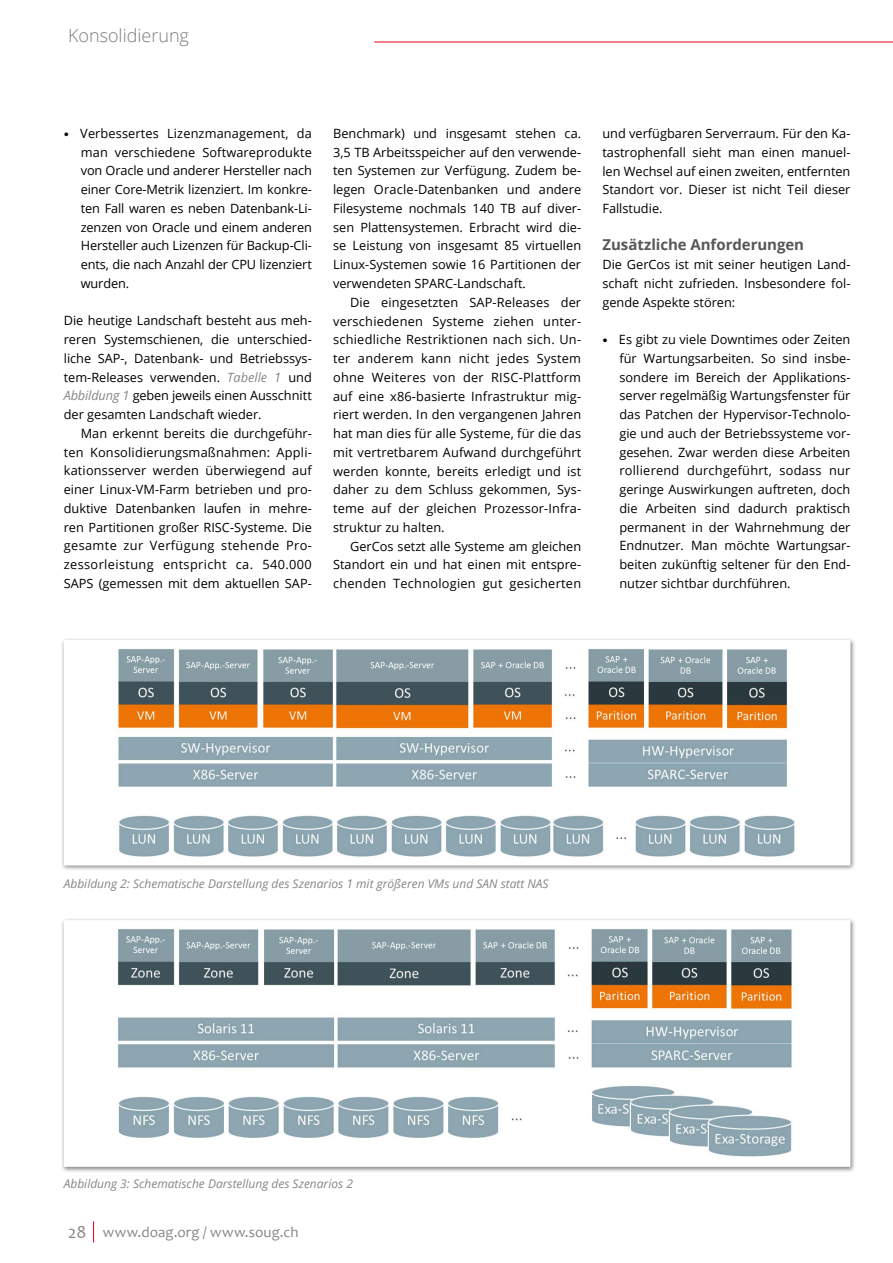
<style>
.page{position:relative;width:893px;height:1263px;background:#fff}
.page>*{position:absolute;margin:0;border:0;box-sizing:border-box;transform-origin:0 0}
.t1{font:300 18px "Open Sans";color:#7c7b7b}
.t2{font:15px "Candara";letter-spacing:.01em;color:#878787}
.t3{font:700 15px "Open Sans";letter-spacing:-.005em;color:#575756}
.t4{font:12.75px/18.8px "Open Sans";color:#000;text-align:justify}
.t5{font:italic 12px "Open Sans";color:#878787}
.s1{font-family:"Stone Serif Std";font-weight:500;font-size:10.5px}
.s2{font-style:italic;color:#878787}
.s3{font-size:18px}
</style>
<div class="page">
<svg style="left:93px;top:1221px;width:1px;height:21px"></svg>
<hr style="left:374px;top:42px;width:519px;height:1px;background:#e30613">
<div style="left:61px;top:637px;width:796px;height:235px;background:#000;opacity:.5"></div>
<svg style="left:61px;top:637px;width:792px;height:231px"></svg>
<svg style="left:62px;top:919px;width:791px;height:251px"></svg>
<h1 class="t1" style="left:68px;top:24px;width:123px">Konsolidierung</h1>
<p class="t4" style="left:81px;top:123px;width:233px;text-indent:-17px"><span class="s1">•</span> Verbessertes Lizenzmanagement, da man verschiedene Softwareprodukte von Oracle und anderer Hersteller nach einer Core-Metrik lizenziert. Im konkre&shy;ten Fall waren es neben Datenbank-Li&shy;zenzen von Oracle und einem anderen Hersteller auch Lizenzen für Backup-Cli&shy;ents, die nach Anzahl der CPU lizenziert wurden.</p>
<p class="t4" style="left:64px;top:311px;width:250px">Die heutige Landschaft besteht aus meh&shy;reren Systemschienen, die unterschied&shy;liche SAP-, Datenbank- und Betriebssys&shy;tem-Releases verwenden. <span class="s2">Tabelle 1</span> und <span class="s2">Abbildung 1</span> geben jeweils einen Ausschnitt der gesamten Landschaft wieder.</p>
<p class="t4" style="left:64px;top:424px;width:250px;text-indent:17px">Man erkennt bereits die durchgeführ&shy;ten Konsolidierungsmaßnahmen: Appli&shy;kationsserver werden überwiegend auf einer Linux-VM-Farm betrieben und pro&shy;duktive Datenbanken laufen in mehre&shy;ren Partitionen großer RISC-Systeme. Die gesamte zur Verfügung stehende Pro&shy;zessorleistung entspricht ca. 540.000<br>SAPS (gemessen mit dem aktuellen SAP-</p>
<p class="t4" style="left:333px;top:124px;width:250px">Benchmark) und insgesamt stehen ca.<br>3,5 TB Arbeitsspeicher auf den verwende&shy;ten Systemen zur Verfügung. Zudem be&shy;legen Oracle-Datenbanken und andere Filesysteme nochmals 140 TB auf diver&shy;sen Plattensystemen. Erbracht wird die&shy;se Leistung von insgesamt 85 virtuellen Linux-Systemen sowie 16 Partitionen der verwendeten SPARC-Landschaft.</p>
<p class="t4" style="left:333px;top:292px;width:250px;text-indent:17px">Die eingesetzten SAP-Releases der verschiedenen Systeme ziehen unter&shy;schiedliche Restriktionen nach sich. Un&shy;ter anderem kann nicht jedes System ohne Weiteres von der RISC-Plattform auf eine x86-basierte Infrastruktur mig&shy;riert werden. In den vergangenen Jahren hat man dies für alle Systeme, für die das mit vertretbarem Aufwand durchgeführt werden konnte, bereits erledigt und ist daher zu dem Schluss gekommen, Sys&shy;teme auf der gleichen Prozessor-Infra&shy;struktur zu halten.</p>
<p class="t4" style="left:333px;top:536px;width:250px;text-indent:17px">GerCos setzt alle Systeme am gleichen Standort ein und hat einen mit entspre&shy;chenden Technologien gut gesicherten</p>
<p class="t4" style="left:602px;top:124px;width:250px">und verfügbaren Serverraum. Für den Ka&shy;tastrophenfall sieht man einen manuel&shy;len Wechsel auf einen zweiten, entfernten Standort vor. Dieser ist nicht Teil dieser Fallstudie.</p>
<p class="t3" style="left:602px;top:234px;width:203px">Zusätzliche Anforderungen</p>
<p class="t4" style="left:602px;top:255px;width:250px">Die GerCos ist mit seiner heutigen Land&shy;schaft nicht zufrieden. Insbesondere fol&shy;gende Aspekte stören:</p>
<p class="t4" style="left:619px;top:330px;width:233px;text-indent:-17px"><span class="s1">•</span> Es gibt zu viele Downtimes oder Zeiten für Wartungsarbeiten. So sind insbe&shy;sondere im Bereich der Applikations&shy;server regelmäßig Wartungsfenster für das Patchen der Hypervisor-Technolo&shy;gie und auch der Betriebssysteme vor&shy;gesehen. Zwar werden diese Arbeiten rollierend durchgeführt, sodass nur geringe Auswirkungen auftreten, doch die Arbeiten sind dadurch praktisch permanent in der Wahrnehmung der Endnutzer. Man möchte Wartungsar&shy;beiten zukünftig seltener für den End&shy;nutzer sichtbar durchführen.</p>
<p class="t5" style="left:64px;top:875px;width:486px">Abbildung 2: Schematische Darstellung des Szenarios 1 mit größeren VMs und SAN statt NAS</p>
<p class="t5" style="left:64px;top:1175px;width:291px">Abbildung 3: Schematische Darstellung des Szenarios 2</p>
<p class="t2" style="left:68px;top:1223px;width:232px"><span class="s3">28</span> www.doag.org / www.soug.ch</p>
</div>
